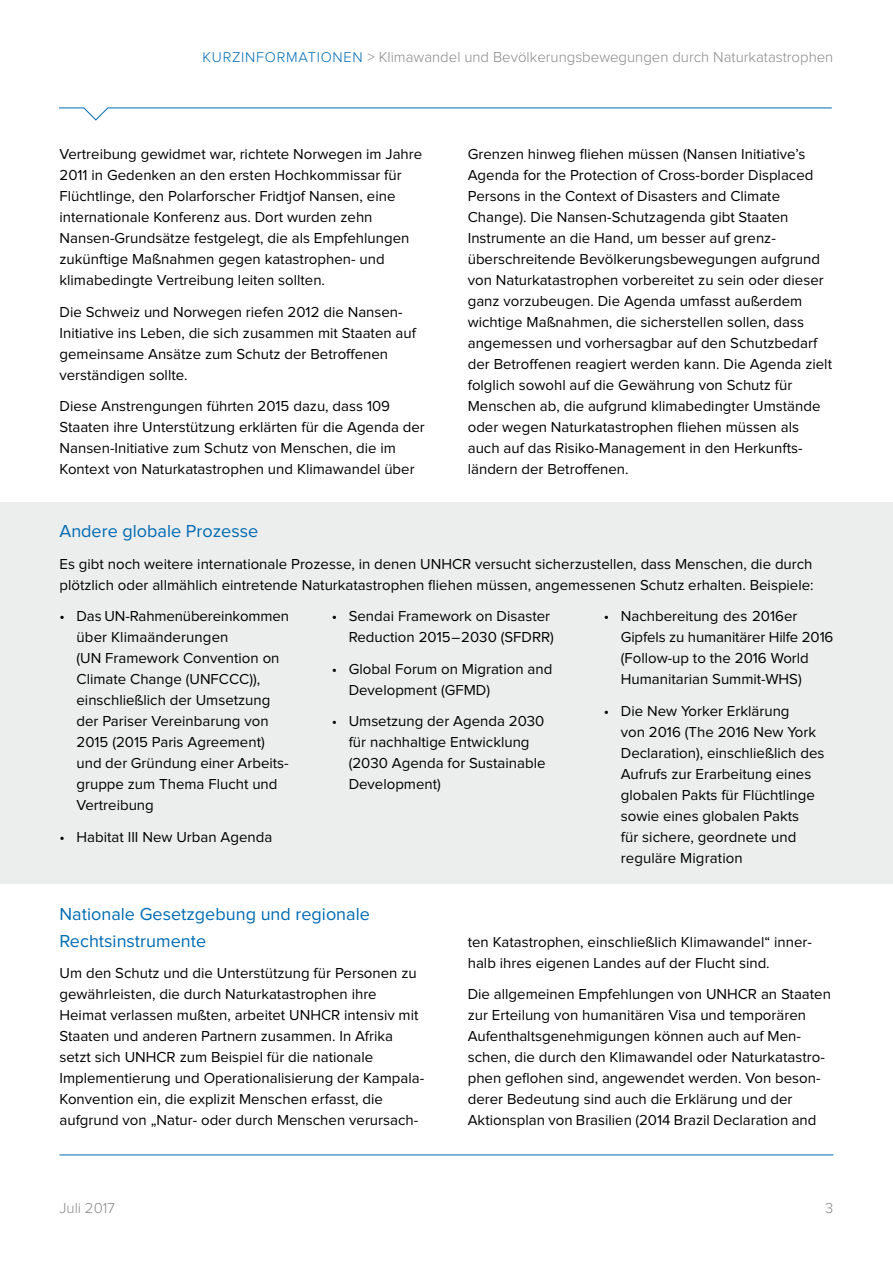
<style>
.page{position:relative;width:893px;height:1263px;background:#fff}
.page>*{position:absolute;margin:0;border:0;box-sizing:border-box;transform-origin:0 0}
.t1{font:18px/27px "Proxima Nova";color:#006bb3}
.t2{font:15px/21px "Proxima Nova";color:#000}
.t3{font:300 15px "Proxima Nova";color:#87888a}
.s1{font-size:14.7px;color:#006bb3}
</style>
<div class="page">
<div style="left:0;top:502px;width:893px;height:382px;background:#eceded"></div>
<svg style="left:59px;top:107px;width:773px;height:14px"></svg>
<hr style="left:60px;top:1154px;width:773px;height:1px;background:#006bb3">
<p class="t3" style="left:203px;top:50px;width:632px"><span class="s1">KURZINFORMATIONEN</span> &gt; Klimawandel und Bevölkerungsbewegungen durch Naturkatastrophen</p>
<p class="t2" style="left:60px;top:144px;width:364px">Vertreibung gewidmet war, richtete Norwegen im Jahre 2011 in Gedenken an den ersten Hochkommissar für Flüchtlinge, den Polarforscher Fridtjof Nansen, eine internationale Konferenz aus. Dort wurden zehn Nansen-Grundsätze festgelegt, die als Empfehlungen zukünftige Maßnahmen gegen katastrophen- und klimabedingte Vertreibung leiten sollten.</p>
<p class="t2" style="left:60px;top:302px;width:358px">Die Schweiz und Norwegen riefen 2012 die Nansen-Initiative ins Leben, die sich zusammen mit Staaten auf gemeinsame Ansätze zum Schutz der Betroffenen verständigen sollte.</p>
<p class="t2" style="left:60px;top:396px;width:367px">Diese Anstrengungen führten 2015 dazu, dass 109<br>Staaten ihre Unterstützung erklärten für die Agenda der Nansen-Initiative zum Schutz von Menschen, die im Kontext von Naturkatastrophen und Klimawandel über</p>
<p class="t2" style="left:468px;top:144px;width:366px">Grenzen hinweg fliehen müssen (Nansen Initiative’s Agenda for the Protection of Cross-border Displaced Persons in the Context of Disasters and Climate Change). Die Nansen-Schutzagenda gibt Staaten Instrumente an die Hand, um besser auf grenz&shy;überschreitende Bevölkerungsbewegungen aufgrund von Naturkatastrophen vorbereitet zu sein oder dieser ganz vorzubeugen. Die Agenda umfasst außerdem wichtige Maßnahmen, die sicherstellen sollen, dass angemessen und vorhersagbar auf den Schutzbedarf der Betroffenen reagiert werden kann. Die Agenda zielt folglich sowohl auf die Gewährung von Schutz für Menschen ab, die aufgrund klimabedingter Umstände oder wegen Naturkatastrophen fliehen müssen als auch auf das Risiko-Management in den Herkunfts&shy;ländern der Betroffenen.</p>
<p class="t1" style="left:60px;top:518px;width:200px">Andere globale Prozesse</p>
<p class="t2" style="left:60px;top:554px;width:756px">Es gibt noch weitere internationale Prozesse, in denen UNHCR versucht sicherzustellen, dass Menschen, die durch plötzlich oder allmählich eintretende Naturkatastrophen fliehen müssen, angemessenen Schutz erhalten. Beispiele:</p>
<p class="t2" style="left:77px;top:606px;width:214px;text-indent:-17px">• Das UN-Rahmenübereinkommen über Klimaänderungen<br>(UN Framework Convention on<br>Climate Change (UNFCCC)), einschließlich der Umsetzung der Pariser Vereinbarung von<br>2015 (2015 Paris Agreement) und der Gründung einer Arbeits&shy;gruppe zum Thema Flucht und<br>Vertreibung</p>
<p class="t2" style="left:60px;top:827px;width:214px">• Habitat III New Urban Agenda</p>
<p class="t2" style="left:332px;top:606px;width:224px;text-align:right">• Sendai Framework on Disaster<br>Reduction 2015–2030 (SFDRR)</p>
<p class="t2" style="left:349px;top:659px;width:205px;text-indent:-17px">• Global Forum on Migration and<br>Development (GFMD)</p>
<p class="t2" style="left:349px;top:711px;width:198px;text-indent:-17px">• Umsetzung der Agenda 2030 für nachhaltige Entwicklung (2030 Agenda for Sustainable<br>Development)</p>
<p class="t2" style="left:621px;top:606px;width:214px;text-indent:-17px">• Nachbereitung des 2016er<br>Gipfels zu humanitärer Hilfe 2016 (Follow-up to the 2016 World<br>Humanitarian Summit-WHS)</p>
<p class="t2" style="left:621px;top:701px;width:205px;text-indent:-17px">• Die New Yorker Erklärung<br>von 2016 (The 2016 New York<br>Declaration), einschließlich des<br>Aufrufs zur Erarbeitung eines globalen Pakts für Flüchtlinge sowie eines globalen Pakts<br>für sichere, geordnete und reguläre Migration</p>
<p class="t1" style="left:60px;top:901px;width:312px">Nationale Gesetzgebung und regionale<br>Rechtsinstrumente</p>
<p class="t2" style="left:60px;top:963px;width:366px">Um den Schutz und die Unterstützung für Personen zu gewährleisten, die durch Naturkatastrophen ihre Heimat verlassen mußten, arbeitet UNHCR intensiv mit Staaten und anderen Partnern zusammen. In Afrika setzt sich UNHCR zum Beispiel für die nationale Implementierung und Operationalisierung der Kampala-Konvention ein, die explizit Menschen erfasst, die aufgrund von „Natur- oder durch Menschen verursach-</p>
<p class="t2" style="left:468px;top:932px;width:346px">ten Katastrophen, einschließlich Klimawandel“ inner&shy;halb ihres eigenen Landes auf der Flucht sind.</p>
<p class="t2" style="left:468px;top:984px;width:365px">Die allgemeinen Empfehlungen von UNHCR an Staaten zur Erteilung von humanitären Visa und temporären Aufenthaltsgenehmigungen können auch auf Men&shy;schen, die durch den Klimawandel oder Naturkatastro&shy;phen geflohen sind, angewendet werden. Von beson&shy;derer Bedeutung sind auch die Erklärung und der Aktionsplan von Brasilien (2014 Brazil Declaration and</p>
<p class="t3" style="left:60px;top:1201px;width:57px">Juli 2017</p>
<p class="t3" style="left:825px;top:1201px;width:10px">3</p>
</div>
